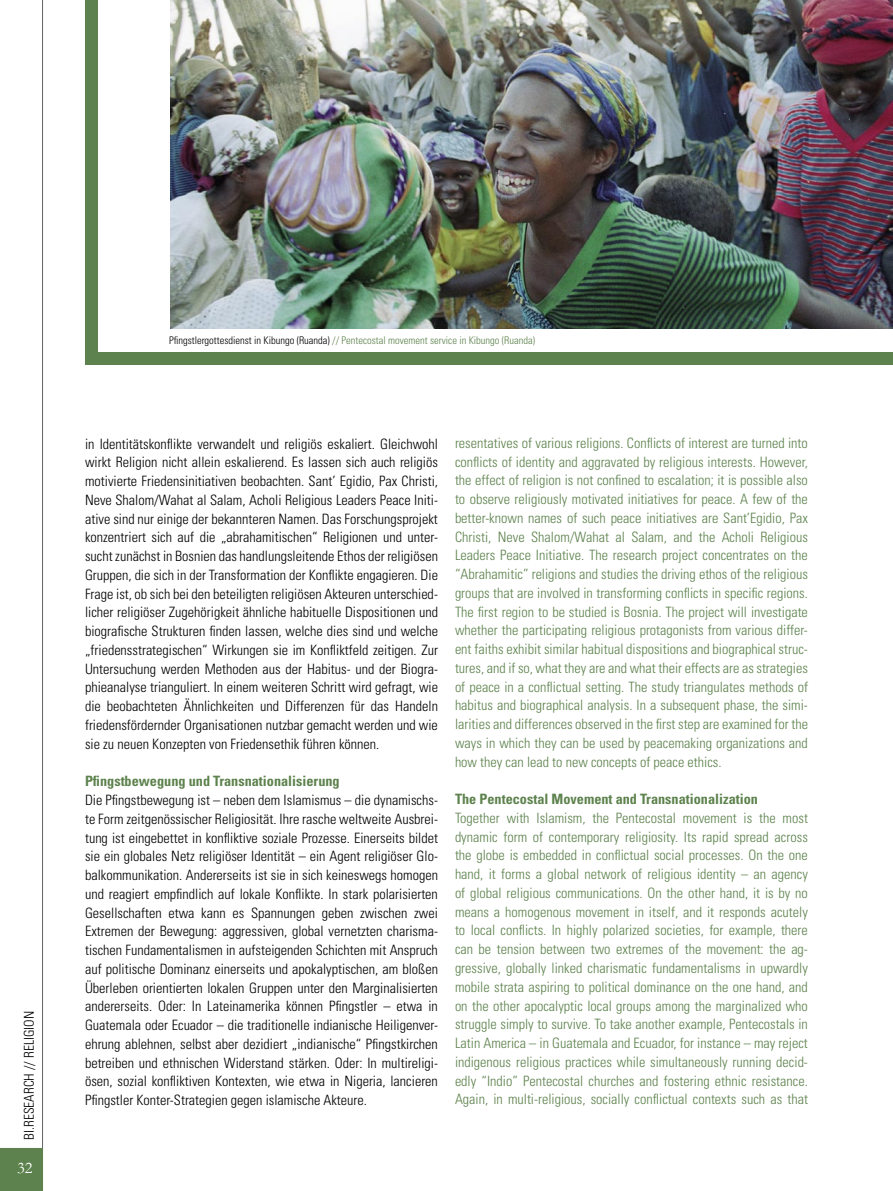
<style>
.page{position:relative;width:893px;height:1191px;background:#fff}
.page>*{position:absolute;margin:0;border:0;box-sizing:border-box;transform-origin:0 0}
.t1{font:16.5px "Garamond";color:#fff}
.Fließtext{font:300 condensed 14.25px/18.8px "Univers";color:#000;text-align:justify}
.Fließtext_englisch{font:300 condensed 14.25px/18.8px "Univers";color:#5d824d;text-align:justify}
.Fließtext_englisch-2{font:700 condensed 14.25px "Univers";color:#5d824d}
.Fließtext-2{font:700 condensed 14.25px "Univers";color:#5d824d}
.t2{font:300 condensed 13.5px "Univers";color:#000}
.BU{font:300 condensed 10.5px "Univers";color:#5d824d}
.s1{color:#000}
</style>
<div class="page">
<hr style="left:42px;top:0;width:1px;height:1191px;background:#636363">
<div style="left:0;top:1148px;width:42px;height:43px;background:#5d824d"></div>
<img style="left:170px;top:0;width:723px;height:329px">
<div style="left:85px;top:352px;width:808px;height:12px;background:#5d824d"></div>
<div style="left:85px;top:0;width:12px;height:362px;background:#5d824d"></div>
<p class="t2" style="left:21px;top:1140px;width:130px;rotate:-90deg">BI.RESEARCH // RELIGION</p>
<p class="t1" style="left:17px;top:1156px;width:17px">32</p>
<p class="BU" style="left:169px;top:334px;width:368px"><span class="s1">Pfingstlergottesdienst in Kibungo (Ruanda)</span> // Pentecostal movement service in Kibungo (Ruanda)</p>
<p class="Fließtext" style="left:85px;top:434px;width:354px">in Identitätskonflikte verwandelt und religiös eskaliert. Gleichwohl wirkt Religion nicht allein eskalierend. Es lassen sich auch religiös motivierte Friedensinitiativen beobachten. Sant’ Egidio, Pax Christi, Neve Shalom/Wahat al Salam, Acholi Religious Leaders Peace Initi&shy;ative sind nur einige der bekannteren Namen. Das Forschungsprojekt konzentriert sich auf die „abrahamitischen“ Religionen und unter&shy;sucht zunächst in Bosnien das handlungsleitende Ethos der religiösen Gruppen, die sich in der Transformation der Konflikte engagieren. Die Frage ist, ob sich bei den beteiligten religiösen Akteuren unterschied&shy;licher religiöser Zugehörigkeit ähnliche habituelle Dispositionen und biografische Strukturen finden lassen, welche dies sind und welche „friedensstrategischen“ Wirkungen sie im Konfliktfeld zeitigen. Zur Untersuchung werden Methoden aus der Habitus- und der Biogra&shy;phieanalyse trianguliert. In einem weiteren Schritt wird gefragt, wie die beobachteten Ähnlichkeiten und Differenzen für das Handeln friedensfördernder Organisationen nutzbar gemacht werden und wie sie zu neuen Konzepten von Friedensethik führen können.</p>
<p class="Fließtext-2" style="left:85px;top:772px;width:256px">Pfingstbewegung und Transnationalisierung</p>
<p class="Fließtext" style="left:85px;top:790px;width:354px">Die Pfingstbewegung ist – neben dem Islamismus – die dynamischs&shy;te Form zeitgenössischer Religiosität. Ihre rasche weltweite Ausbrei&shy;tung ist eingebettet in konfliktive soziale Prozesse. Einerseits bildet sie ein globales Netz religiöser Identität – ein Agent religiöser Glo&shy;balkommunikation. Andererseits ist sie in sich keineswegs homogen und reagiert empfindlich auf lokale Konflikte. In stark polarisierten Gesellschaften etwa kann es Spannungen geben zwischen zwei Extremen der Bewegung: aggressiven, global vernetzten charisma&shy;tischen Fundamentalismen in aufsteigenden Schichten mit Anspruch auf politische Dominanz einerseits und apokalyptischen, am bloßen Überleben orientierten lokalen Gruppen unter den Marginalisierten andererseits. Oder: In Lateinamerika können Pfingstler – etwa in Guatemala oder Ecuador – die traditionelle indianische Heiligenver&shy;ehrung ablehnen, selbst aber dezidiert „indianische“ Pfingstkirchen betreiben und ethnischen Widerstand stärken. Oder: In multireligi&shy;ösen, sozial konfliktiven Kontexten, wie etwa in Nigeria, lancieren Pfingstler Konter-Strategien gegen islamische Akteure.</p>
<p class="Fließtext_englisch" style="left:455px;top:433px;width:354px">resentatives of various religions. Conflicts of interest are turned into conflicts of identity and aggravated by religious interests. However, the effect of religion is not confined to escalation; it is possible also to observe religiously motivated initiatives for peace. A few of the better-known names of such peace initiatives are Sant’Egidio, Pax Christi, Neve Shalom/Wahat al Salam, and the Acholi Religious Leaders Peace Initiative. The research project concentrates on the “Abrahamitic” religions and studies the driving ethos of the religious groups that are involved in transforming conflicts in specific regions.<br>The first region to be studied is Bosnia. The project will investigate whether the participating religious protagonists from various differ&shy;ent faiths exhibit similar habitual dispositions and biographical struc&shy;tures, and if so, what they are and what their effects are as strategies of peace in a conflictual setting. The study triangulates methods of habitus and biographical analysis. In a subsequent phase, the simi&shy;larities and differences observed in the first step are examined for the ways in which they can be used by peacemaking organizations and how they can lead to new concepts of peace ethics.</p>
<p class="Fließtext_englisch-2" style="left:455px;top:790px;width:304px">The Pentecostal Movement and Transnationalization</p>
<p class="Fließtext_englisch" style="left:455px;top:808px;width:354px">Together with Islamism, the Pentecostal movement is the most dynamic form of contemporary religiosity. Its rapid spread across the globe is embedded in conflictual social processes. On the one hand, it forms a global network of religious identity – an agency of global religious communications. On the other hand, it is by no means a homogenous movement in itself, and it responds acutely to local conflicts. In highly polarized societies, for example, there can be tension between two extremes of the movement: the ag&shy;gressive, globally linked charismatic fundamentalisms in upwardly mobile strata aspiring to political dominance on the one hand, and on the other apocalyptic local groups among the marginalized who struggle simply to survive. To take another example, Pentecostals in Latin America – in Guatemala and Ecuador, for instance – may reject indigenous religious practices while simultaneously running decid&shy;edly “Indio” Pentecostal churches and fostering ethnic resistance.<br>Again, in multi-religious, socially conflictual contexts such as that</p>
</div>
